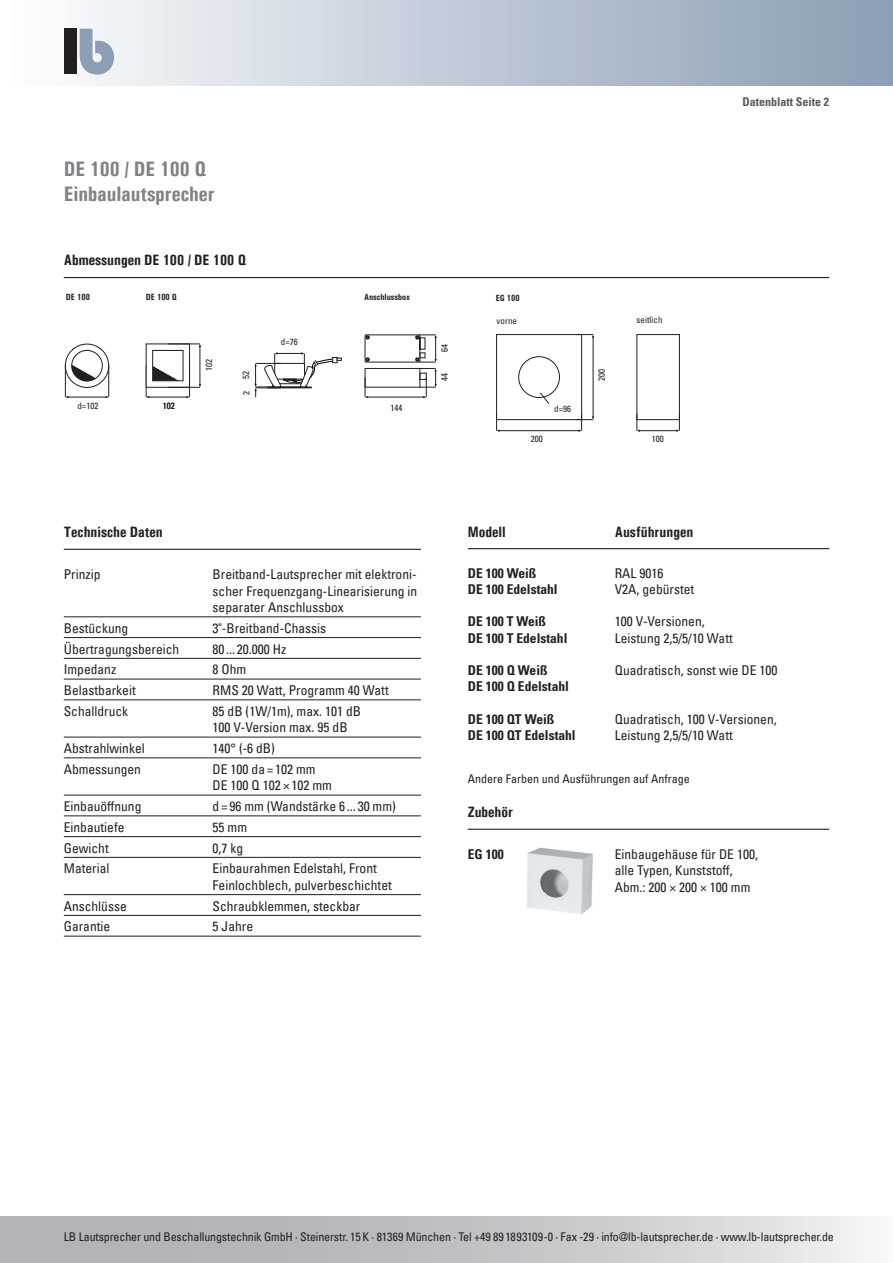
<style>
.page{position:relative;width:893px;height:1263px;background:#fff}
.page>*{position:absolute;margin:0;border:0;box-sizing:border-box;transform-origin:0 0}
.t1{font:700 condensed 21px/25.2px "Univers";color:#808285}
.t2{font:700 condensed 15px "Univers";color:#231f20}
.t3{font:condensed 13.5px/16.5px "Univers Com 57";color:#231f20}
.t4{font:700 condensed 13.5px "Univers LT Std";color:#231f20}
.t5{font:condensed 12px "Univers Com 57";letter-spacing:-.01em;color:#231f20}
.t6{font:700 condensed 12px "Univers LT Std";color:#57585a}
.t7{font:condensed 9px "Univers Com 57";color:#231f20}
.t8{font:700 condensed 9px "Univers";color:#231f20}
</style>
<div class="page">
<div style="left:0;top:0;width:893px;height:85px;background:linear-gradient(to right,#fdfeff,#8a9db4)"></div>
<div style="left:64px;top:29px;width:13px;height:45px;background:#231f20"></div>
<svg style="left:80px;top:29px;width:34px;height:46px"></svg>
<svg style="left:0;top:1216px;width:867px;height:47px;background:#c4c5c8"></svg>
<div style="left:496px;top:334px;width:86px;height:86px;border:1px solid #231f20"></div>
<hr style="left:498px;top:430px;width:82px;height:1px;background:#231f20">
<svg style="left:496px;top:414px;width:4px;height:18px"></svg>
<hr style="left:593px;top:336px;width:1px;height:82px;background:#231f20">
<svg style="left:576px;top:414px;width:18px;height:18px"></svg>
<svg style="left:576px;top:334px;width:18px;height:4px"></svg>
<div style="left:518px;top:356px;width:42px;height:42px;border:1px solid #231f20;border-radius:50%"></div>
<svg style="left:540px;top:392px;width:9px;height:12px"></svg>
<div style="left:637px;top:334px;width:43px;height:86px;border:1px solid #231f20"></div>
<hr style="left:638px;top:430px;width:40px;height:1px;background:#231f20">
<svg style="left:637px;top:414px;width:3px;height:18px"></svg>
<svg style="left:676px;top:414px;width:4px;height:18px"></svg>
<svg style="left:254px;top:352px;width:88px;height:45px"></svg>
<div style="left:267px;top:387px;width:45px;height:1px;background:#fff;border:1px solid #231f20"></div>
<hr style="left:65px;top:365px;width:1px;height:32px;background:#231f20">
<hr style="left:67px;top:397px;width:40px;height:1px;background:#231f20">
<hr style="left:108px;top:365px;width:1px;height:32px;background:#231f20">
<hr style="left:146px;top:365px;width:1px;height:32px;background:#231f20">
<hr style="left:148px;top:397px;width:40px;height:1px;background:#231f20">
<hr style="left:189px;top:365px;width:1px;height:32px;background:#231f20">
<svg style="left:65px;top:343px;width:125px;height:45px"></svg>
<hr style="left:168px;top:387px;width:32px;height:1px;background:#231f20">
<hr style="left:200px;top:345px;width:1px;height:41px;background:#231f20">
<hr style="left:168px;top:344px;width:32px;height:1px;background:#231f20">
<svg style="left:364px;top:334px;width:73px;height:64px"></svg>
<hr style="left:64px;top:616px;width:357px;height:1px;background:#231f20">
<hr style="left:64px;top:637px;width:357px;height:1px;background:#231f20">
<hr style="left:64px;top:658px;width:357px;height:1px;background:#231f20">
<hr style="left:64px;top:679px;width:357px;height:1px;background:#231f20">
<hr style="left:64px;top:699px;width:357px;height:1px;background:#231f20">
<hr style="left:64px;top:737px;width:357px;height:1px;background:#231f20">
<hr style="left:64px;top:757px;width:357px;height:1px;background:#231f20">
<hr style="left:64px;top:795px;width:357px;height:1px;background:#231f20">
<hr style="left:64px;top:815px;width:357px;height:1px;background:#231f20">
<hr style="left:64px;top:836px;width:357px;height:1px;background:#231f20">
<hr style="left:64px;top:857px;width:357px;height:1px;background:#231f20">
<hr style="left:64px;top:894px;width:357px;height:1px;background:#231f20">
<hr style="left:64px;top:915px;width:357px;height:1px;background:#231f20">
<hr style="left:64px;top:936px;width:357px;height:1px;background:#231f20">
<hr style="left:64px;top:277px;width:765px;height:1px;background:#231f20">
<hr style="left:64px;top:549px;width:357px;height:1px;background:#231f20">
<hr style="left:468px;top:548px;width:361px;height:1px;background:#231f20">
<hr style="left:468px;top:829px;width:361px;height:1px;background:#231f20">
<img style="left:527px;top:847px;width:66px;height:35px">
<img style="left:527px;top:849px;width:66px;height:13px">
<img style="left:527px;top:865px;width:66px;height:13px">
<img style="left:527px;top:882px;width:65px;height:33px">
<h1 class="t1" style="left:64px;top:156px;width:152px">DE 100 / DE 100 Q<br>Einbaulautsprecher</h1>
<p class="t2" style="left:64px;top:251px;width:184px">Abmessungen DE 100 / DE 100 Q</p>
<p class="t8" style="left:66px;top:292px;width:26px">DE 100</p>
<p class="t8" style="left:146px;top:292px;width:33px">DE 100 Q</p>
<p class="t8" style="left:364px;top:292px;width:48px">Anschlussbox</p>
<p class="t7" style="left:77px;top:401px;width:22px">d=102</p>
<p class="t7" style="left:163px;top:401px;width:13px">102</p>
<p class="t7" style="left:204px;top:371px;width:13px;rotate:-90deg">102</p>
<p class="t7" style="left:241px;top:379px;width:9px;rotate:-90deg">52</p>
<p class="t7" style="left:241px;top:395px;width:5px;rotate:-90deg">2</p>
<p class="t7" style="left:281px;top:336px;width:18px">d=76</p>
<p class="t7" style="left:390px;top:403px;width:13px">144</p>
<p class="t7" style="left:440px;top:352px;width:9px;rotate:-90deg">64</p>
<p class="t7" style="left:440px;top:381px;width:9px;rotate:-90deg">44</p>
<p class="t8" style="left:496px;top:292px;width:26px">EG 100</p>
<p class="t7" style="left:497px;top:316px;width:22px">vorne</p>
<p class="t7" style="left:531px;top:433px;width:13px">200</p>
<p class="t7" style="left:554px;top:404px;width:18px">d=96</p>
<p class="t7" style="left:596px;top:381px;width:13px;rotate:-90deg">200</p>
<p class="t7" style="left:637px;top:315px;width:27px">seitlich</p>
<p class="t7" style="left:652px;top:433px;width:13px">100</p>
<p class="t6" style="left:742px;top:95px;width:88px">Datenblatt Seite 2</p>
<p class="t2" style="left:64px;top:523px;width:101px">Technische Daten</p>
<p class="t2" style="left:468px;top:523px;width:39px">Modell</p>
<p class="t2" style="left:615px;top:523px;width:80px">Ausführungen</p>
<p class="t4" style="left:468px;top:565px;width:70px">DE 100 Weiß</p>
<p class="t3" style="left:615px;top:564px;width:50px">RAL 9016</p>
<p class="t4" style="left:468px;top:581px;width:91px">DE 100 Edelstahl</p>
<p class="t3" style="left:615px;top:581px;width:81px">V2A, gebürstet</p>
<p class="t4" style="left:468px;top:613px;width:80px">DE 100 T Weiß</p>
<p class="t3" style="left:615px;top:613px;width:91px">100 V-Versionen,</p>
<p class="t4" style="left:468px;top:629px;width:101px">DE 100 T Edelstahl</p>
<p class="t3" style="left:615px;top:629px;width:120px">Leistung 2,5/5/10 Watt</p>
<p class="t4" style="left:468px;top:662px;width:81px">DE 100 Q Weiß</p>
<p class="t3" style="left:615px;top:662px;width:164px">Quadratisch, sonst wie DE 100</p>
<p class="t4" style="left:468px;top:678px;width:103px">DE 100 Q Edelstahl</p>
<p class="t4" style="left:468px;top:710px;width:88px">DE 100 QT Weiß</p>
<p class="t3" style="left:615px;top:710px;width:163px">Quadratisch, 100 V-Versionen,</p>
<p class="t4" style="left:468px;top:727px;width:109px">DE 100 QT Edelstahl</p>
<p class="t3" style="left:615px;top:726px;width:120px">Leistung 2,5/5/10 Watt</p>
<p class="t5" style="left:468px;top:771px;width:223px">Andere Farben und Ausführungen auf Anfrage</p>
<p class="t3" style="left:64px;top:566px;width:38px">Prinzip</p>
<p class="t3" style="left:213px;top:566px;width:206px;text-align:justify">Breitband-Lautsprecher mit elektroni&shy;scher Frequenzgang-Linearisierung in separater Anschlussbox</p>
<p class="t3" style="left:64px;top:620px;width:66px">Bestückung</p>
<p class="t3" style="left:213px;top:620px;width:115px">3"-Breitband-Chassis</p>
<p class="t3" style="left:64px;top:640px;width:117px">Übertragungsbereich</p>
<p class="t3" style="left:213px;top:640px;width:75px">80 ... 20.000 Hz</p>
<p class="t3" style="left:64px;top:661px;width:54px">Impedanz</p>
<p class="t3" style="left:213px;top:661px;width:35px">8 Ohm</p>
<p class="t3" style="left:64px;top:682px;width:73px">Belastbarkeit</p>
<p class="t3" style="left:213px;top:682px;width:178px">RMS 20 Watt, Programm 40 Watt</p>
<p class="t3" style="left:64px;top:703px;width:66px">Schalldruck</p>
<p class="t3" style="left:213px;top:703px;width:150px">85 dB (1W/1m), max. 101 dB<br>100 V-Version max. 95 dB</p>
<p class="t3" style="left:64px;top:740px;width:82px">Abstrahlwinkel</p>
<p class="t3" style="left:213px;top:740px;width:64px">140° (-6 dB)</p>
<p class="t3" style="left:64px;top:761px;width:79px">Abmessungen</p>
<p class="t3" style="left:213px;top:761px;width:121px">DE 100 da = 102 mm<br>DE 100 Q 102 × 102 mm</p>
<p class="t3" style="left:64px;top:798px;width:79px">Einbauöffnung</p>
<p class="t3" style="left:213px;top:798px;width:185px">d = 96 mm (Wandstärke 6 ... 30 mm)</p>
<p class="t3" style="left:64px;top:819px;width:62px">Einbautiefe</p>
<p class="t3" style="left:213px;top:819px;width:36px">55 mm</p>
<p class="t3" style="left:64px;top:839px;width:46px">Gewicht</p>
<p class="t3" style="left:213px;top:839px;width:32px">0,7 kg</p>
<p class="t3" style="left:64px;top:860px;width:47px">Material</p>
<p class="t3" style="left:213px;top:860px;width:181px">Einbaurahmen Edelstahl, Front<br>Feinlochblech, pulverbeschichtet</p>
<p class="t3" style="left:64px;top:897px;width:64px">Anschlüsse</p>
<p class="t3" style="left:213px;top:897px;width:149px">Schraubklemmen, steckbar</p>
<p class="t3" style="left:64px;top:918px;width:48px">Garantie</p>
<p class="t3" style="left:213px;top:918px;width:42px">5 Jahre</p>
<p class="t2" style="left:468px;top:803px;width:47px">Zubehör</p>
<p class="t4" style="left:468px;top:846px;width:37px">EG 100</p>
<p class="t3" style="left:615px;top:846px;width:145px">Einbaugehäuse für DE 100, alle Typen, Kunststoff,<br>Abm.: 200 × 200 × 100 mm</p>
<p class="t5" style="left:64px;top:1229px;width:772px">LB Lautsprecher und Beschallungstechnik GmbH · Steinerstr. 15 K · 81369 München · Tel +49 89 1893109-0 · Fax -29 · info@lb-lautsprecher.de · www.lb-lautsprecher.de</p>
</div>
